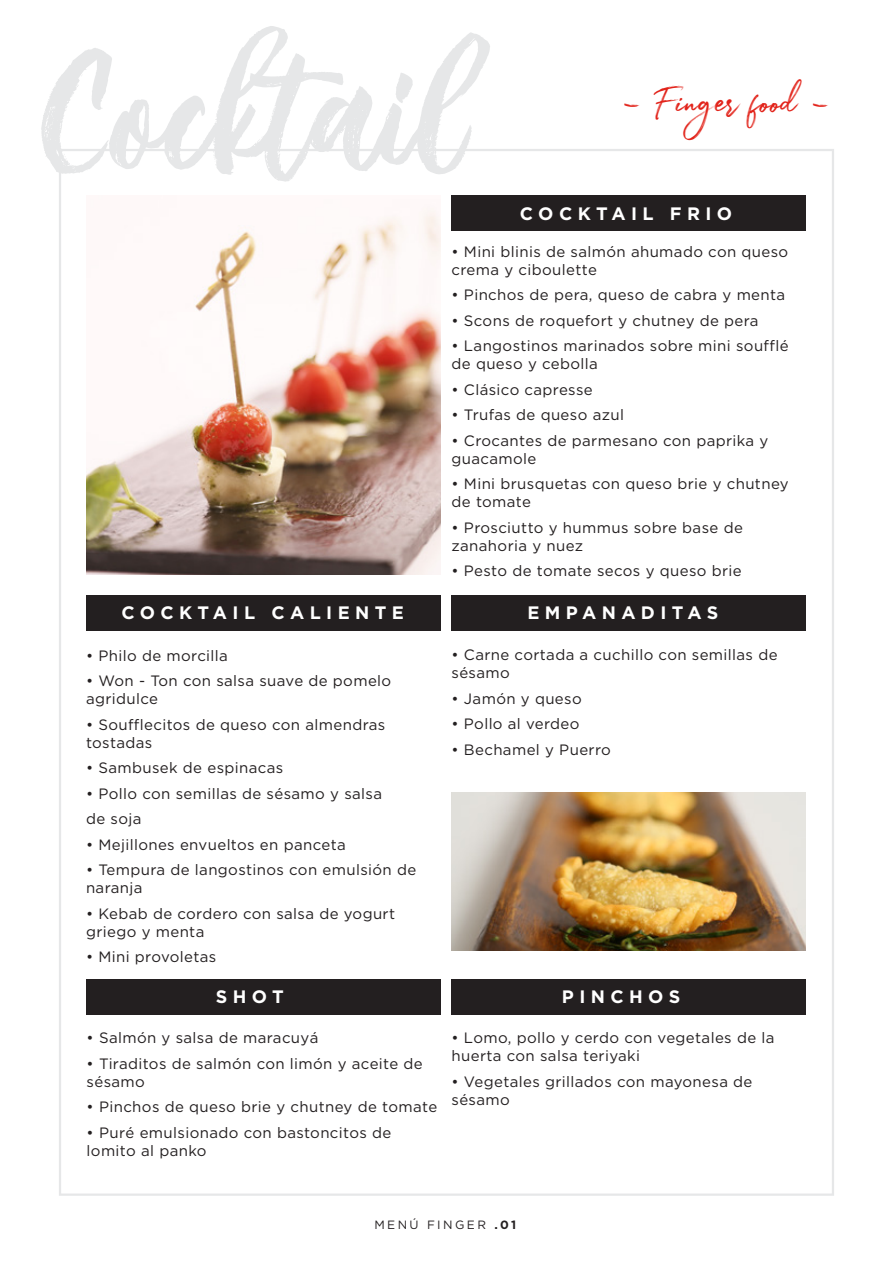
<style>
.page{position:relative;width:893px;height:1263px;background:#fff}
.page>*{position:absolute;margin:0;border:0;box-sizing:border-box;transform-origin:0 0}
.t1{font:161.4px "Rough Rough";color:#e6e7e8}
.t2{font:39.75px "Julietta Messie";color:#e2231a}
.t3{font:700 18px "Gotham";letter-spacing:.3em;color:#fff}
.t4{font:15px/18px "Gotham";letter-spacing:.025em;color:#231f20}
.t5{font:12px "Gotham";letter-spacing:.2em;color:#231f20}
.s1{font-weight:700}
</style>
<div class="page">
<div style="left:86px;top:595px;width:354px;height:35px;background:#231f20"></div>
<img style="left:86px;top:208px;width:355px;height:366px">
<div style="left:452px;top:979px;width:354px;height:35px;background:#231f20"></div>
<div style="left:452px;top:195px;width:354px;height:36px;background:#231f20"></div>
<div style="left:452px;top:595px;width:354px;height:35px;background:#231f20"></div>
<img style="left:452px;top:793px;width:354px;height:158px">
<div style="left:86px;top:979px;width:354px;height:35px;background:#231f20"></div>
<h1 class="t1" style="left:39px;top:10px;width:431px">Cocktail</h1>
<h2 class="t2" style="left:618px;top:75px;width:216px">- Finger food -</h2>
<p class="t3" style="left:121px;top:603px;width:284px">COCKTAIL CALIENTE</p>
<p class="t4" style="left:86px;top:646px;width:143px">• Philo de morcilla</p>
<p class="t4" style="left:86px;top:672px;width:307px">• Won - Ton con salsa suave de pomelo agridulce</p>
<p class="t4" style="left:86px;top:715px;width:301px">• Soufflecitos de queso con almendras tostadas</p>
<p class="t4" style="left:86px;top:759px;width:199px">• Sambusek de espinacas</p>
<p class="t4" style="left:86px;top:780px;width:298px;line-height:25.5px">• Pollo con semillas de sésamo y salsa de soja</p>
<p class="t4" style="left:86px;top:835px;width:261px">• Mejillones envueltos en panceta</p>
<p class="t4" style="left:86px;top:861px;width:332px">• Tempura de langostinos con emulsión de naranja</p>
<p class="t4" style="left:86px;top:904px;width:311px">• Kebab de cordero con salsa de yogurt griego y menta</p>
<p class="t4" style="left:86px;top:948px;width:132px">• Mini provoletas</p>
<p class="t3" style="left:216px;top:986px;width:69px">SHOT</p>
<p class="t4" style="left:87px;top:1029px;width:233px">• Salmón y salsa de maracuyá</p>
<p class="t4" style="left:87px;top:1054px;width:338px">• Tiraditos de salmón con limón y aceite de sésamo</p>
<p class="t4" style="left:87px;top:1098px;width:352px">• Pinchos de queso brie y chutney de tomate</p>
<p class="t4" style="left:87px;top:1123px;width:306px">• Puré emulsionado con bastoncitos de lomito al panko</p>
<p class="t3" style="left:520px;top:203px;width:214px">COCKTAIL FRIO</p>
<p class="t4" style="left:451px;top:242px;width:338px">• Mini blinis de salmón ahumado con queso crema y ciboulette</p>
<p class="t4" style="left:451px;top:286px;width:335px">• Pinchos de pera, queso de cabra y menta</p>
<p class="t4" style="left:451px;top:311px;width:309px">• Scons de roquefort y chutney de pera</p>
<p class="t4" style="left:451px;top:337px;width:339px">• Langostinos marinados sobre mini soufflé de queso y cebolla</p>
<p class="t4" style="left:451px;top:380px;width:143px">• Clásico capresse</p>
<p class="t4" style="left:451px;top:406px;width:174px">• Trufas de queso azul</p>
<p class="t4" style="left:451px;top:431px;width:318px">• Crocantes de parmesano con paprika y guacamole</p>
<p class="t4" style="left:451px;top:475px;width:339px">• Mini brusquetas con queso brie y chutney de tomate</p>
<p class="t4" style="left:451px;top:518px;width:293px">• Prosciutto y hummus sobre base de zanahoria y nuez</p>
<p class="t4" style="left:451px;top:562px;width:292px">• Pesto de tomate secos y queso brie</p>
<p class="t3" style="left:527px;top:603px;width:192px">EMPANADITAS</p>
<p class="t4" style="left:451px;top:645px;width:328px">• Carne cortada a cuchillo con semillas de sésamo</p>
<p class="t4" style="left:451px;top:689px;width:132px">• Jamón y queso</p>
<p class="t4" style="left:451px;top:714px;width:130px">• Pollo al verdeo</p>
<p class="t4" style="left:451px;top:740px;width:161px">• Bechamel y Puerro</p>
<p class="t3" style="left:562px;top:986px;width:120px">PINCHOS</p>
<p class="t4" style="left:451px;top:1029px;width:324px">• Lomo, pollo y cerdo con vegetales de la huerta con salsa teriyaki</p>
<p class="t4" style="left:451px;top:1072px;width:302px">• Vegetales grillados con mayonesa de sésamo</p>
<p class="t5" style="left:374px;top:1218px;width:143px">MENÚ FINGER <span class="s1">.01</span></p>
</div>
